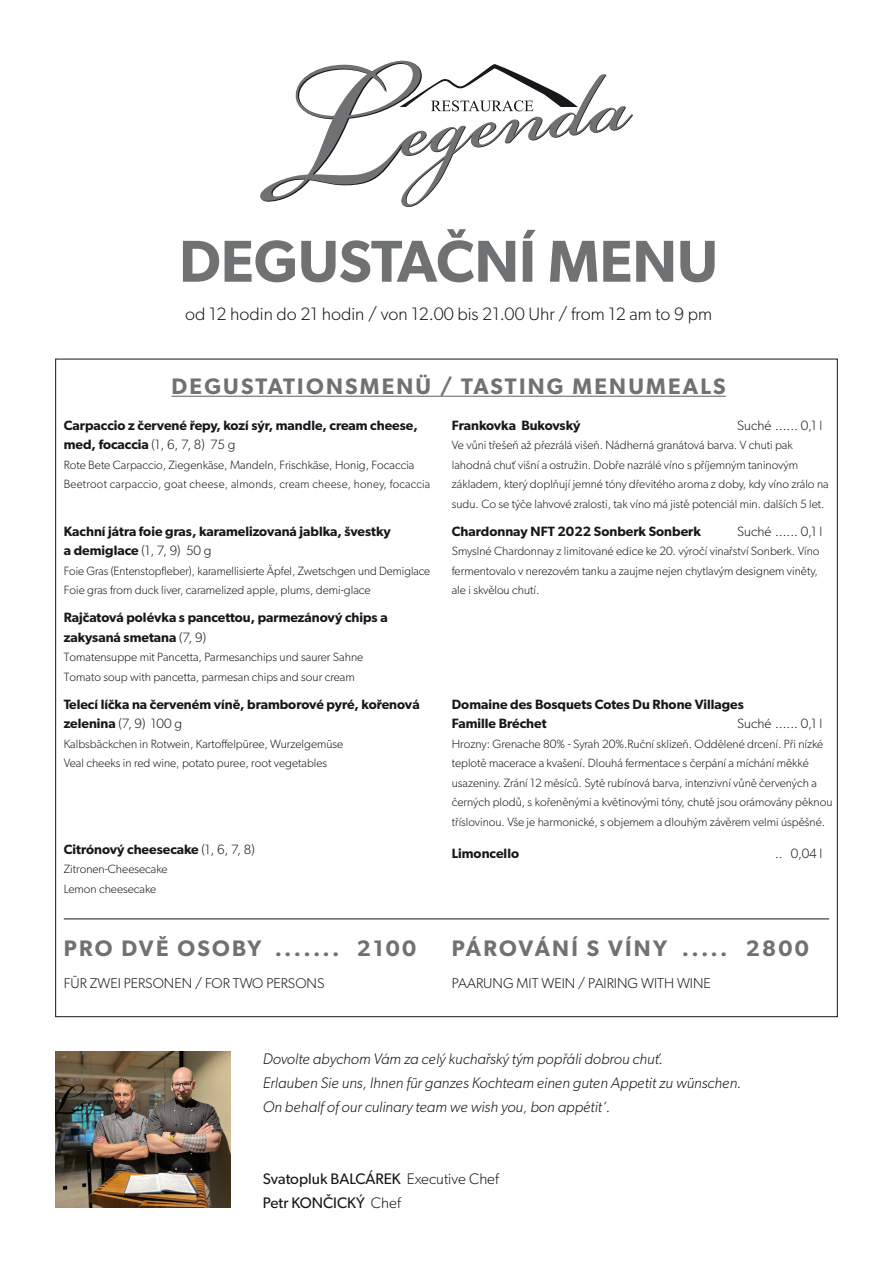
<style>
.page{position:relative;width:893px;height:1263px;background:#fff}
.page>*{position:absolute;margin:0;border:0;box-sizing:border-box;transform-origin:0 0}
.t1{font:600 59.25px "Gibson";color:#707173}
.t2{font:600 22.5px "Gibson";letter-spacing:.1em;color:#707173}
.t3{font:300 18px "Gibson";color:#1a171c}
.t4{font:italic 300 15.3px/24px "Gibson";color:#1a171c}
.t5{font:15.3px/24px "Gibson";color:#1a171c}
.t6{font:300 14.25px "Gibson";color:#1a171c}
.t7{font:600 13.5px/19.5px "Gibson";color:#1a171c}
.t8{font:300 13.5px "Gibson";color:#1a171c}
.t9{font:300 12px/19.5px "Gibson";color:#1a171c}
.s1{font-weight:300}
</style>
<div class="page">
<svg style="left:260px;top:60px;width:373px;height:147px"></svg>
<img style="left:55px;top:1052px;width:175px;height:156px">
<hr style="left:171px;top:396px;width:555px;height:1px;background:#707173">
<hr style="left:64px;top:918px;width:765px;height:1px;background:#1a171c">
<h1 class="t1" style="left:179px;top:226px;width:540px">DEGUSTAČNÍ MENU</h1>
<h3 class="t3" style="left:185px;top:303px;width:528px">od 12 hodin do 21 hodin / von 12.00 bis 21.00 Uhr / from 12 am to 9 pm</h3>
<h2 class="t2" style="left:171px;top:373px;width:556px">DEGUSTATIONSMENÜ / TASTING MENUMEALS</h2>
<p class="t7" style="left:64px;top:415px;width:355px">Carpaccio z červené řepy, kozí sýr, mandle, cream cheese, med, focaccia <span class="s1">(1, 6, 7, 8) 75 g</span></p>
<p class="t9" style="left:64px;top:454px;width:368px">Rote Bete Carpaccio, Ziegenkäse, Mandeln, Frischkäse, Honig, Focaccia<br>Beetroot carpaccio, goat cheese, almonds, cream cheese, honey, focaccia</p>
<p class="t7" style="left:64px;top:521px;width:329px">Kachní játra foie gras, karamelizovaná jablka, švestky a demiglace <span class="s1">(1, 7, 9) 50 g</span></p>
<p class="t9" style="left:64px;top:560px;width:368px">Foie Gras (Entenstopfleber), karamellisierte Äpfel, Zwetschgen und Demiglace<br>Foie gras from duck liver, caramelized apple, plums, demi-glace</p>
<p class="t7" style="left:64px;top:607px;width:325px">Rajčatová polévka s pancettou, parmezánový chips a zakysaná smetana <span class="s1">(7, 9)</span></p>
<p class="t9" style="left:64px;top:647px;width:301px">Tomatensuppe mit Pancetta, Parmesanchips und saurer Sahne<br>Tomato soup with pancetta, parmesan chips and sour cream</p>
<p class="t7" style="left:64px;top:694px;width:357px">Telecí líčka na červeném víně, bramborové pyré, kořenová zelenina <span class="s1">(7, 9) 100 g</span></p>
<p class="t9" style="left:64px;top:733px;width:281px">Kalbsbäckchen in Rotwein, Kartoffelpüree, Wurzelgemüse<br>Veal cheeks in red wine, potato puree, root vegetables</p>
<p class="t7" style="left:452px;top:415px;width:130px">Frankovka Bukovský</p>
<p class="t8" style="left:737px;top:417px;width:87px">Suché ...... 0,1 l</p>
<p class="t9" style="left:452px;top:435px;width:378px">Ve vůni třešeň až přezrálá višeň. Nádherná granátová barva. V chuti pak lahodná chuť višní a ostružin. Dobře nazrálé víno s příjemným taninovým základem, který doplňují jemné tóny dřevitého aroma z doby, kdy víno zrálo na sudu. Co se týče lahvové zralosti, tak víno má jistě potenciál min. dalších 5 let.</p>
<p class="t7" style="left:452px;top:521px;width:251px">Chardonnay NFT 2022 Sonberk Sonberk</p>
<p class="t8" style="left:737px;top:523px;width:87px">Suché ...... 0,1 l</p>
<p class="t9" style="left:452px;top:541px;width:369px">Smyslné Chardonnay z limitované edice ke 20. výročí vinařství Sonberk. Víno fermentovalo v nerezovém tanku a zaujme nejen chytlavým designem viněty, ale i skvělou chutí.</p>
<p class="t7" style="left:452px;top:694px;width:293px">Domaine des Bosquets Cotes Du Rhone Villages<br>Famille Bréchet</p>
<p class="t8" style="left:737px;top:715px;width:87px">Suché ...... 0,1 l</p>
<p class="t9" style="left:452px;top:733px;width:382px">Hrozny: Grenache 80% - Syrah 20%.Ruční sklizeň. Oddělené drcení. Při nízké teplotě macerace a kvašení. Dlouhá fermentace s čerpání a míchání měkké usazeniny. Zrání 12 měsíců. Sytě rubínová barva, intenzivní vůně červených a černých plodů, s kořeněnými a květinovými tóny, chutě jsou orámovány pěknou tříslovinou. Vše je harmonické, s objemem a dlouhým závěrem velmi úspěšné.</p>
<p class="t7" style="left:452px;top:843px;width:69px">Limoncello</p>
<p class="t8" style="left:775px;top:845px;width:49px">.. 0,04 l</p>
<p class="t7" style="left:64px;top:839px;width:193px">Citrónový cheesecake <span class="s1">(1, 6, 7, 8)</span></p>
<p class="t9" style="left:64px;top:859px;width:105px">Zitronen-Cheesecake<br>Lemon cheesecake</p>
<h2 class="t2" style="left:64px;top:934px;width:354px">PRO DVĚ OSOBY ....... 2100</h2>
<p class="t6" style="left:64px;top:974px;width:262px">FÜR ZWEI PERSONEN / FOR TWO PERSONS</p>
<h2 class="t2" style="left:452px;top:934px;width:359px">PÁROVÁNÍ S VÍNY ..... 2800</h2>
<p class="t6" style="left:452px;top:974px;width:261px">PAARUNG MIT WEIN / PAIRING WITH WINE</p>
<p class="t4" style="left:263px;top:1047px;width:480px">Dovolte abychom Vám za celý kuchařský tým popřáli dobrou chuť.<br>Erlauben Sie uns, Ihnen für ganzes Kochteam einen guten Appetit zu wünschen.<br>On behalf of our culinary team we wish you‚ bon appétit‘.</p>
<p class="t5" style="left:263px;top:1167px;width:237px">Svatopluk BALCÁREK <span class="s1">Executive Chef<br></span>Petr KONČICKÝ <span class="s1">Chef</span></p>
</div>
